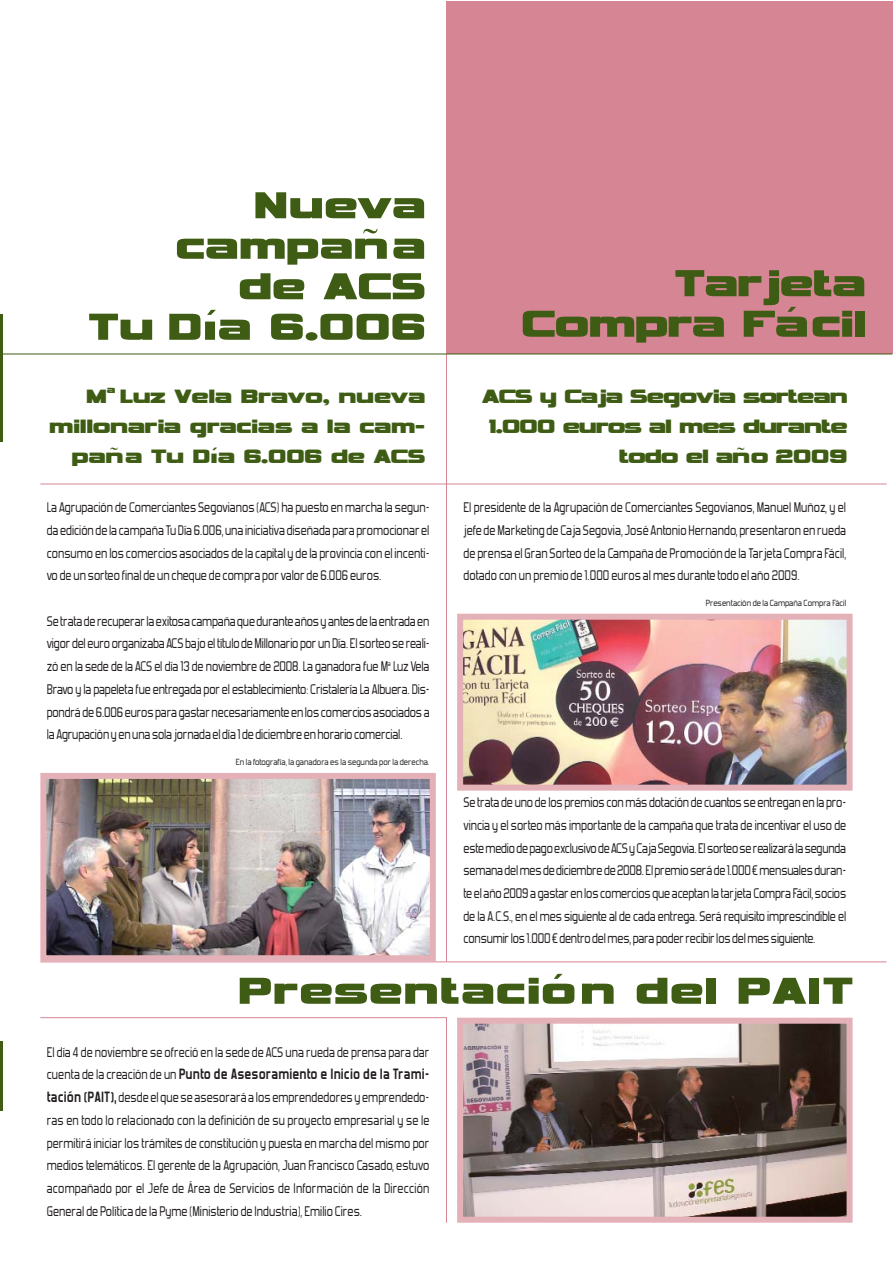
<style>
.page{position:relative;width:893px;height:1263px;background:#fff}
.page>*{position:absolute;margin:0;border:0;box-sizing:border-box;transform-origin:0 0}
.t1{font:52.5px/40.5px "Vipnagorgialla";letter-spacing:.015em;color:#3e5c13;text-align:right}
.t2{font:52.5px "Vipnagorgialla";letter-spacing:.035em;color:#3e5c13}
.t3{font:27px/30px "Vipnagorgialla";color:#3e5c13;text-align:right}
.t4{font:27px/30px "Vipnagorgialla";letter-spacing:-.025em;color:#3e5c13;text-align:right}
.t5{font:16.5px/22.6px "Forgotten Futurist";color:#231f20;text-align:justify;scale:.9 1}
.t6{font:10.5px "Forgotten Futurist";color:#231f20}
.s1{font-weight:700}
</style>
<div class="page">
<hr style="left:0;top:1041px;width:2px;height:70px;background:#3e5c13">
<hr style="left:0;top:314px;width:2px;height:127px;background:#3e5c13">
<hr style="left:40px;top:484px;width:847px;height:1px;background:#d68595">
<hr style="left:40px;top:1017px;width:406px;height:1px;background:#d68595">
<hr style="left:40px;top:961px;width:847px;height:1px;background:#d68595">
<div style="left:446px;top:1px;width:447px;height:353px;background:#d68595"></div>
<hr style="left:446px;top:354px;width:1px;height:607px;background:#d68595">
<hr style="left:446px;top:1017px;width:1px;height:206px;background:#d68595">
<img style="left:47px;top:780px;width:382px;height:174px">
<div style="left:40px;top:773px;width:396px;height:188px;border:6px solid #e5b1b9"></div>
<img style="left:464px;top:621px;width:382px;height:163px">
<div style="left:457px;top:614px;width:396px;height:177px;border:6px solid #e5b1b9"></div>
<img style="left:464px;top:1025px;width:382px;height:191px">
<div style="left:457px;top:1018px;width:396px;height:205px;border:6px solid #e5b1b9"></div>
<hr style="left:0;top:354px;width:892px;height:1px;background:#3e5c13">
<h1 class="t1" style="left:89px;top:180px;width:338px">Nueva campaña<br>de ACS<br>Tu Día 6.006</h1>
<h2 class="t3" style="left:49px;top:379px;width:377px">M<sup>a</sup> Luz Vela Bravo, nueva millonaria gracias a la cam&shy;paña Tu Día 6.006 de ACS</h2>
<p class="t5" style="left:47px;top:495px;width:427px">La Agrupación de Comerciantes Segovianos (ACS) ha puesto en marcha la segun&shy;da edición de la campaña Tu Día 6.006, una iniciativa diseñada para promocionar el consumo en los comercios asociados de la capital y de la provincia con el incenti&shy;vo de un sorteo final de un cheque de compra por valor de 6.006 euros.</p>
<p class="t5" style="left:47px;top:609px;width:427px">Se trata de recuperar la exitosa campaña que durante años y antes de la entrada en vigor del euro organizaba ACS bajo el título de Millonario por un Día. El sorteo se reali&shy;zó en la sede de la ACS el día 13 de noviembre de 2008. La ganadora fue M<sup>a</sup> Luz Vela Bravo y la papeleta fue entregada por el establecimiento: Cristalería La Albuera. Dis&shy;pondrá de 6.006 euros para gastar necesariamente en los comercios asociados a la Agrupación y en una sola jornada el día 1 de diciembre en horario comercial.</p>
<p class="t6" style="left:236px;top:755px;width:195px">En la fotografía, la ganadora es la segunda por la derecha.</p>
<h1 class="t1" style="left:521px;top:258px;width:345px">Tarjeta<br>Compra Fácil</h1>
<h2 class="t4" style="left:482px;top:379px;width:367px">ACS y Caja Segovia sortean<br>1.000 euros al mes durante todo el año 2009</h2>
<p class="t5" style="left:463px;top:495px;width:427px">El presidente de la Agrupación de Comerciantes Segovianos, Manuel Muñoz, y el jefe de Marketing de Caja Segovia, José Antonio Hernando, presentaron en rueda de prensa el Gran Sorteo de la Campaña de Promoción de la Tarjeta Compra Fácil, dotado con un premio de 1.000 euros al mes durante todo el año 2009.</p>
<p class="t6" style="left:706px;top:596px;width:142px">Presentación de la Campaña Compra Fácil</p>
<p class="t5" style="left:463px;top:790px;width:427px">Se trata de uno de los premios con más dotación de cuantos se entregan en la pro&shy;vincia y el sorteo más importante de la campaña que trata de incentivar el uso de este medio de pago exclusivo de ACS y Caja Segovia. El sorteo se realizará la segunda semana del mes de diciembre de 2008. El premio será de 1.000 € mensuales duran&shy;te el año 2009 a gastar en los comercios que aceptan la tarjeta Compra Fácil, socios de la A.C.S., en el mes siguiente al de cada entrega. Será requisito imprescindible el consumir los 1.000 € dentro del mes, para poder recibir los del mes siguiente.</p>
<h1 class="t2" style="left:239px;top:955px;width:615px">Presentación del PAIT</h1>
<p class="t5" style="left:47px;top:1040px;width:427px">El día 4 de noviembre se ofreció en la sede de ACS una rueda de prensa para dar cuenta de la creación de un <span class="s1">Punto de Asesoramiento e Inicio de la Trami&shy;tación (PAIT),</span>desde el que se asesorará a los emprendedores y emprendedo&shy;ras en todo lo relacionado con la definición de su proyecto empresarial y se le permitirá iniciar los trámites de constitución y puesta en marcha del mismo por medios telemáticos. El gerente de la Agrupación, Juan Francisco Casado, estuvo acompañado por el Jefe de Área de Servicios de Información de la Dirección General de Política de la Pyme (Ministerio de Industria), Emilio Cires.</p>
</div>
